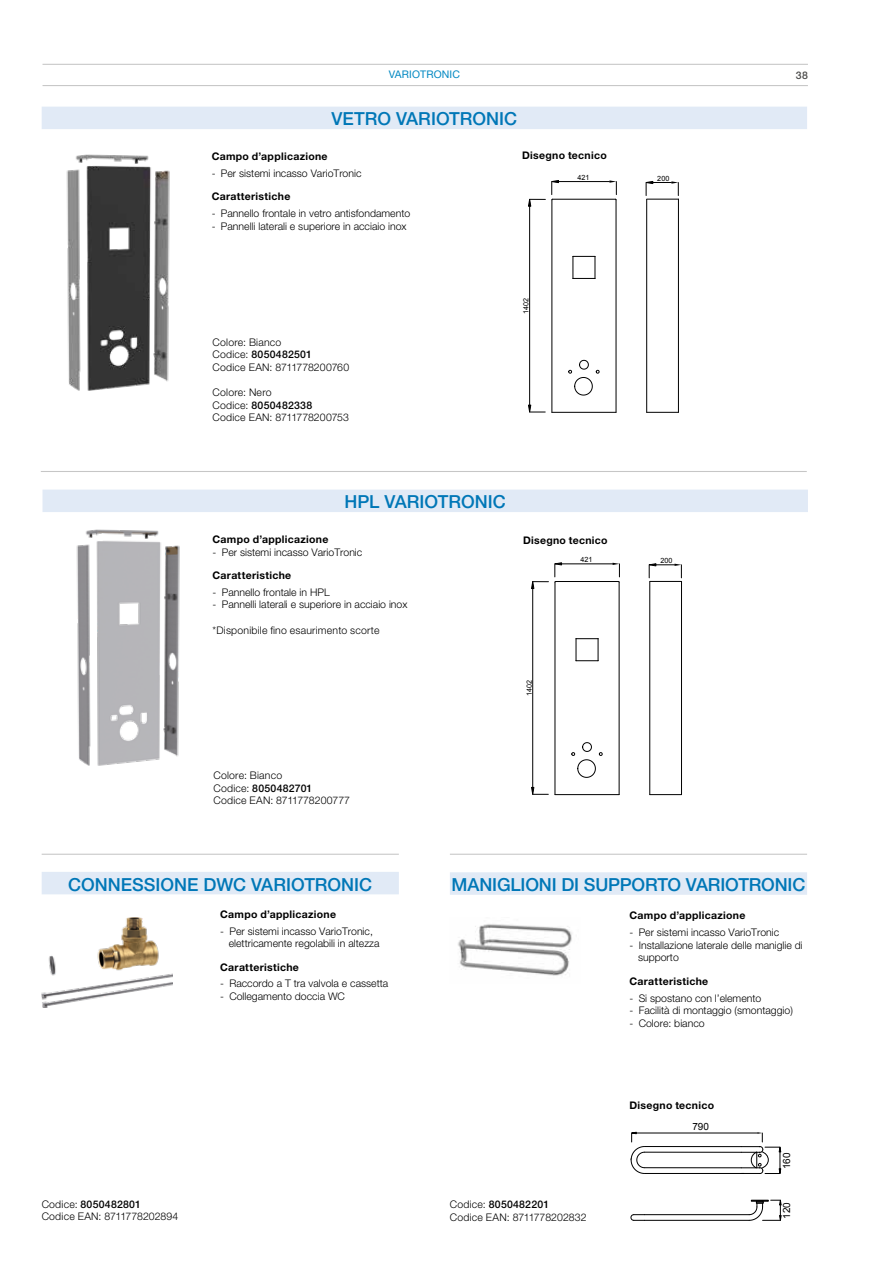
<style>
.page{position:relative;width:893px;height:1263px;background:#fff}
.page>*{position:absolute;margin:0;border:0;box-sizing:border-box;transform-origin:0 0}
.t1{font:500 18px "Helvetica Neue LT Pro";letter-spacing:-.005em;color:#0077b7}
.t2{font:300 10.5px/12.6px "Helvetica Neue LT Pro";color:#000}
.t3{font:300 10.5px/12.6px "Helvetica Neue LT Pro";letter-spacing:.02em;color:#000}
.t4{font:700 10.5px "Helvetica Neue LT Pro";letter-spacing:.03em;color:#000}
.t5{font:10.5px "Helvetica Neue LT Pro";letter-spacing:.015em;color:#0088c2}
.t6{font:500 10.5px "Helvetica Neue LT Pro";color:#4a4a49}
.t7{font:9.9px "Arial";color:#000}
.t8{font:7.2px "Arial";color:#000}
.s1{font-weight:500}
</style>
<div class="page">
<hr style="left:43px;top:64px;width:765px;height:1px;background:#c6c6c6">
<hr style="left:43px;top:85px;width:765px;height:1px;background:#c6c6c6">
<img style="left:66px;top:154px;width:104px;height:237px">
<svg style="left:573px;top:256px;width:23px;height:23px"></svg>
<hr style="left:552px;top:200px;width:1px;height:212px;background:#000">
<hr style="left:552px;top:412px;width:64px;height:1px;background:#000">
<hr style="left:552px;top:199px;width:63px;height:1px;background:#000">
<svg style="left:568px;top:360px;width:32px;height:35px"></svg>
<hr style="left:646px;top:199px;width:1px;height:213px;background:#000">
<hr style="left:647px;top:412px;width:31px;height:1px;background:#000">
<hr style="left:678px;top:199px;width:1px;height:213px;background:#000">
<hr style="left:647px;top:199px;width:31px;height:1px;background:#000">
<hr style="left:616px;top:200px;width:1px;height:212px;background:#000">
<svg style="left:609px;top:180px;width:8px;height:20px"></svg>
<hr style="left:558px;top:181px;width:51px;height:1px;background:#000">
<svg style="left:528px;top:180px;width:31px;height:27px"></svg>
<hr style="left:529px;top:206px;width:1px;height:199px;background:#000">
<svg style="left:528px;top:405px;width:17px;height:8px"></svg>
<svg style="left:645px;top:181px;width:34px;height:15px"></svg>
<div style="left:42px;top:107px;width:765px;height:22px;background:#e1eaf6"></div>
<img style="left:76px;top:529px;width:104px;height:237px">
<svg style="left:576px;top:638px;width:23px;height:23px"></svg>
<hr style="left:555px;top:582px;width:1px;height:213px;background:#000">
<hr style="left:555px;top:794px;width:64px;height:1px;background:#000">
<hr style="left:556px;top:581px;width:62px;height:1px;background:#000">
<svg style="left:571px;top:742px;width:32px;height:36px"></svg>
<hr style="left:649px;top:582px;width:1px;height:213px;background:#000">
<hr style="left:650px;top:794px;width:31px;height:1px;background:#000">
<hr style="left:681px;top:581px;width:1px;height:214px;background:#000">
<hr style="left:650px;top:581px;width:31px;height:1px;background:#000">
<hr style="left:619px;top:582px;width:1px;height:213px;background:#000">
<svg style="left:613px;top:563px;width:7px;height:20px"></svg>
<hr style="left:561px;top:564px;width:52px;height:1px;background:#000">
<svg style="left:531px;top:562px;width:31px;height:27px"></svg>
<hr style="left:532px;top:588px;width:1px;height:199px;background:#000">
<svg style="left:531px;top:787px;width:17px;height:8px"></svg>
<svg style="left:648px;top:563px;width:34px;height:15px"></svg>
<div style="left:43px;top:490px;width:765px;height:22px;background:#e1eaf6"></div>
<hr style="left:41px;top:471px;width:766px;height:1px;background:#c6c6c6">
<img style="left:42px;top:917px;width:130px;height:90px">
<div style="left:42px;top:872px;width:357px;height:22px;background:#e1eaf6"></div>
<img style="left:458px;top:924px;width:114px;height:52px">
<hr style="left:644px;top:1214px;width:105px;height:1px;background:#000">
<hr style="left:644px;top:1220px;width:105px;height:1px;background:#000">
<svg style="left:631px;top:1214px;width:13px;height:7px"></svg>
<svg style="left:749px;top:1199px;width:32px;height:22px"></svg>
<svg style="left:630px;top:1132px;width:151px;height:42px"></svg>
<div style="left:450px;top:872px;width:357px;height:23px;background:#e1eaf6"></div>
<hr style="left:42px;top:854px;width:357px;height:1px;background:#c6c6c6">
<hr style="left:450px;top:854px;width:357px;height:1px;background:#c6c6c6">
<p class="t5" style="left:389px;top:68px;width:73px">VARIOTRONIC</p>
<h1 class="t1" style="left:331px;top:108px;width:187px">VETRO VARIOTRONIC</h1>
<p class="t4" style="left:212px;top:150px;width:117px">Campo d’applicazione</p>
<p class="t2" style="left:212px;top:167px;width:151px">- Per sistemi incasso VarioTronic</p>
<p class="t4" style="left:212px;top:190px;width:80px">Caratteristiche</p>
<p class="t2" style="left:212px;top:207px;width:200px">- Pannello frontale in vetro antisfondamento</p>
<p class="t2" style="left:212px;top:219px;width:196px">- Pannelli laterali e superiore in acciaio inox</p>
<p class="t3" style="left:213px;top:335px;width:138px">Colore: Bianco<br>Codice: <span class="s1">8050482501<br></span>Codice EAN: 8711778200760</p>
<p class="t3" style="left:213px;top:386px;width:138px">Colore: Nero<br>Codice: <span class="s1">8050482338<br></span>Codice EAN: 8711778200753</p>
<p class="t4" style="left:522px;top:148px;width:86px">Disegno tecnico</p>
<p class="t8" style="left:521px;top:314px;width:18px;rotate:-90deg">1402</p>
<p class="t8" style="left:577px;top:172px;width:14px">421</p>
<h1 class="t1" style="left:345px;top:491px;width:163px">HPL VARIOTRONIC</h1>
<p class="t4" style="left:213px;top:533px;width:117px">Campo d’applicazione</p>
<p class="t2" style="left:213px;top:545px;width:151px">- Per sistemi incasso VarioTronic</p>
<p class="t4" style="left:213px;top:569px;width:80px">Caratteristiche</p>
<p class="t2" style="left:213px;top:585px;width:119px">- Pannello frontale in HPL</p>
<p class="t2" style="left:213px;top:598px;width:196px">- Pannelli laterali e superiore in acciaio inox</p>
<p class="t3" style="left:213px;top:623px;width:168px">*Disponibile fino esaurimento scorte</p>
<p class="t4" style="left:523px;top:533px;width:86px">Disegno tecnico</p>
<p class="t8" style="left:524px;top:696px;width:18px;rotate:-90deg">1402</p>
<p class="t8" style="left:580px;top:555px;width:14px">421</p>
<p class="t3" style="left:213px;top:769px;width:138px">Colore: Bianco<br>Codice: <span class="s1">8050482701<br></span>Codice EAN: 8711778200777</p>
<p class="t8" style="left:657px;top:173px;width:14px">200</p>
<p class="t8" style="left:660px;top:556px;width:14px">200</p>
<p class="t6" style="left:796px;top:69px;width:14px">38</p>
<h1 class="t1" style="left:68px;top:873px;width:305px">CONNESSIONE DWC VARIOTRONIC</h1>
<h1 class="t1" style="left:452px;top:874px;width:355px">MANIGLIONI DI SUPPORTO VARIOTRONIC</h1>
<p class="t4" style="left:220px;top:908px;width:117px">Campo d’applicazione</p>
<p class="t2" style="left:229px;top:924px;width:152px;text-indent:-9px">- Per sistemi incasso VarioTronic, elettricamente regolabili in altezza</p>
<p class="t4" style="left:220px;top:960px;width:80px">Caratteristiche</p>
<p class="t2" style="left:220px;top:977px;width:170px">- Raccordo a T tra valvola e cassetta</p>
<p class="t2" style="left:220px;top:990px;width:126px">- Collegamento doccia WC</p>
<p class="t4" style="left:630px;top:909px;width:117px">Campo d’applicazione</p>
<p class="t2" style="left:630px;top:926px;width:151px">- Per sistemi incasso VarioTronic</p>
<p class="t2" style="left:638px;top:938px;width:166px;text-indent:-9px">- Installazione laterale delle maniglie di supporto</p>
<p class="t4" style="left:630px;top:974px;width:80px">Caratteristiche</p>
<p class="t2" style="left:630px;top:991px;width:133px">- Si spostano con l’elemento</p>
<p class="t2" style="left:630px;top:1004px;width:165px">- Facilità di montaggio (smontaggio)</p>
<p class="t2" style="left:630px;top:1016px;width:77px">- Colore: bianco</p>
<p class="t4" style="left:630px;top:1099px;width:86px">Disegno tecnico</p>
<p class="t7" style="left:692px;top:1120px;width:18px">790</p>
<p class="t2" style="left:42px;top:1197px;width:138px">Codice: <span class="s1">8050482801<br></span>Codice EAN: 8711778202894</p>
<p class="t2" style="left:450px;top:1198px;width:138px">Codice: <span class="s1">8050482201<br></span>Codice EAN: 8711778202832</p>
<p class="t7" style="left:780px;top:1169px;width:18px;rotate:-90deg">160</p>
<p class="t7" style="left:780px;top:1219px;width:18px;rotate:-90deg">120</p>
</div>
